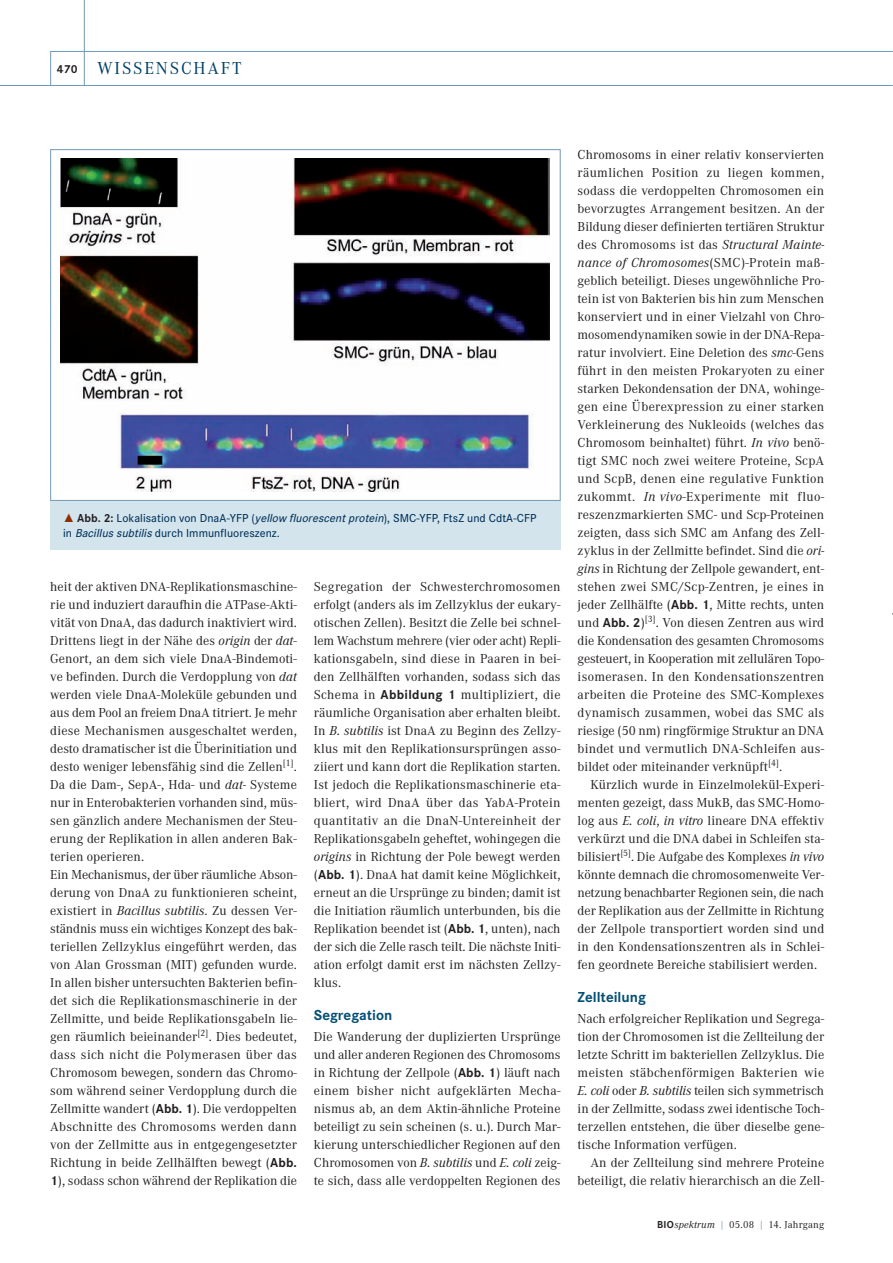
<style>
.page{position:relative;width:893px;height:1263px;background:#fff}
.page>*{position:absolute;margin:0;border:0;box-sizing:border-box;transform-origin:0 0}
.t1{font:18px "Corporate A";letter-spacing:.1em;color:#003f66}
.t2{font:700 15px "Corporate S";color:#054f75}
.t3{font:13.5px/18px "Corporate A";letter-spacing:.005em;color:#231f20;text-align:justify}
.t4{font:500 12px/15px "Corporate S";letter-spacing:.005em;color:#003058}
.t5{font:10.5px "Corporate A";letter-spacing:.015em;color:#231f20}
.s1{font-family:"Corporate S";font-weight:700;font-size:12px;color:#231f20}
.s2{font-family:"The Sans Expert";font-weight:400;color:#8c2f01}
.s3{font-weight:700;color:#231f20}
.s4{font-style:italic}
.s5{font-family:"Corporate S";font-weight:700}
.s6{color:#5484a5}
</style>
<div class="page">
<svg style="left:0;top:0;width:893px;height:615px"></svg>
<h1 class="t1" style="left:57px;top:61px;width:186px"><span class="s1">470</span> WISSENSCHAFT</h1>
<p class="t4" style="left:63px;top:511px;width:475px"><span class="s2">˚</span> <span class="s3">Abb. 2:</span> Lokalisation von DnaA-YFP (<span class="s4">yellow fluorescentprotein</span>), SMC-YFP, FtsZ und CdtA-CFP in <span class="s4">Bacillus subtilis</span>durch Immunfluoreszenz.</p>
<p class="t3" style="left:50px;top:578px;width:248px;text-align:left">heit der aktiven DNA-Replikationsmaschine&shy;rie und induziert daraufhin die ATPase-Akti&shy;vität von DnaA, das dadurch inaktiviert wird.<br>Drittens liegt in der Nähe des <span class="s4">origin</span> der <span class="s4">dat</span>-Genort, an dem sich viele DnaA-Bindemoti&shy;ve befinden. Durch die Verdopplung von <span class="s4">dat </span>werden viele DnaA-Moleküle gebunden und aus dem Pool an freiem DnaA titriert. Je mehr diese Mechanismen ausgeschaltet werden, desto dramatischer ist die Überinitiation und desto weniger lebensfähig sind die Zellen<sup>[1]</sup>.<br>Da die Dam-, SepA-, Hda- und <span class="s4">dat-</span> Systeme nur in Enterobakterien vorhanden sind, müs&shy;sen gänzlich andere Mechanismen der Steu&shy;erung der Replikation in allen anderen Bak&shy;terien operieren.<br>Ein Mechanismus, der über räumliche Abson&shy;derung von DnaA zu funktionieren scheint, existiert in <span class="s4">Bacillus subtilis</span>. Zu dessen Ver&shy;ständnis muss ein wichtiges Konzept des bak&shy;teriellen Zellzyklus eingeführt werden, das von Alan Grossman (MIT) gefunden wurde.<br>In allen bisher untersuchten Bakterien befin&shy;det sich die Replikationsmaschinerie in der Zellmitte, und beide Replikationsgabeln lie&shy;gen räumlich beieinander<sup>[2]</sup>. Dies bedeutet, dass sich nicht die Polymerasen über das Chromosom bewegen, sondern das Chromo&shy;som während seiner Verdopplung durch die Zellmitte wandert (<span class="s5">Abb. 1</span>). Die verdoppelten Abschnitte des Chromosoms werden dann von der Zellmitte aus in entgegengesetzter Richtung in beide Zellhälften bewegt (<span class="s5">Abb.<br>1</span>), sodass schon während der Replikation die</p>
<p class="t3" style="left:314px;top:578px;width:248px">Segregation der Schwesterchromosomen erfolgt (anders als im Zellzyklus der eukary&shy;otischen Zellen). Besitzt die Zelle bei schnel&shy;lem Wachstum mehrere (vier oder acht) Repli&shy;kationsgabeln, sind diese in Paaren in bei&shy;den Zellhälften vorhanden, sodass sich das Schema in <span class="s5">Abbildung 1</span> multipliziert, die räumliche Organisation aber erhalten bleibt.<br>In <span class="s4">B. subtilis</span> ist DnaA zu Beginn des Zellzy&shy;klus mit den Replikationsursprüngen asso&shy;ziiert und kann dort die Replikation starten.<br>Ist jedoch die Replikationsmaschinerie eta&shy;bliert, wird DnaA über das YabA-Protein quantitativ an die DnaN-Untereinheit der Replikationsgabeln geheftet, wohingegen die <span class="s4">origins</span> in Richtung der Pole bewegt werden (<span class="s5">Abb. 1</span>). DnaA hat damit keine Möglichkeit, erneut an die Ursprünge zu binden; damit ist die Initiation räumlich unterbunden, bis die Replikation beendet ist (<span class="s5">Abb. 1</span>, unten), nach der sich die Zelle rasch teilt. Die nächste Initi&shy;ation erfolgt damit erst im nächsten Zellzy&shy;klus.</p>
<p class="t2" style="left:314px;top:1009px;width:80px">Segregation</p>
<p class="t3" style="left:314px;top:1028px;width:248px">Die Wanderung der duplizierten Ursprünge und aller anderen Regionen des Chromosoms in Richtung der Zellpole (<span class="s5">Abb. 1</span>) läuft nach einem bisher nicht aufgeklärten Mecha&shy;nismus ab, an dem Aktin-ähnliche Proteine beteiligt zu sein scheinen (s. u.). Durch Mar&shy;kierung unterschiedlicher Regionen auf den Chromosomen von <span class="s4">B. subtilis</span> und <span class="s4">E. coli</span> zeig&shy;te sich, dass alle verdoppelten Regionen des</p>
<p class="t3" style="left:578px;top:146px;width:248px">Chromosoms in einer relativ konservierten räumlichen Position zu liegen kommen, sodass die verdoppelten Chromosomen ein bevorzugtes Arrangement besitzen. An der Bildung dieser definierten tertiären Struktur des Chromosoms ist das <span class="s4">Structural Mainte&shy;nance of Chromosomes</span>(SMC)-Protein maß&shy;geblich beteiligt. Dieses ungewöhnliche Pro&shy;tein ist von Bakterien bis hin zum Menschen konserviert und in einer Vielzahl von Chro&shy;mosomendynamiken sowie in der DNA-Repa&shy;ratur involviert. Eine Deletion des <span class="s4">smc</span>-Gens führt in den meisten Prokaryoten zu einer starken Dekondensation der DNA, wohinge&shy;gen eine Überexpression zu einer starken Verkleinerung des Nukleoids (welches das Chromosom beinhaltet) führt. <span class="s4">In vivo</span> benö&shy;tigt SMC noch zwei weitere Proteine, ScpA und ScpB, denen eine regulative Funktion zukommt. <span class="s4">In vivo</span>-Experimente mit fluo&shy;reszenzmarkierten SMC- und Scp-Proteinen zeigten, dass sich SMC am Anfang des Zell&shy;zyklus in der Zellmitte befindet. Sind die <span class="s4">ori&shy;gins</span> in Richtung der Zellpole gewandert, ent&shy;stehen zwei SMC/Scp-Zentren, je eines in jeder Zellhälfte (<span class="s5">Abb. 1</span>, Mitte rechts, unten und <span class="s5">Abb. 2</span>)<sup>[3]</sup>. Von diesen Zentren aus wird die Kondensation des gesamten Chromosoms gesteuert, in Kooperation mit zellulären Topo&shy;isomerasen. In den Kondensationszentren arbeiten die Proteine des SMC-Komplexes dynamisch zusammen, wobei das SMC als riesige (50 nm) ringförmige Struktur an DNA bindet und vermutlich DNA-Schleifen aus&shy;bildet oder miteinander verknüpft<sup>[4]</sup>.</p>
<p class="t3" style="left:578px;top:776px;width:248px;text-indent:13px">Kürzlich wurde in Einzelmolekül-Experi&shy;menten gezeigt, dass MukB, das SMC-Homo&shy;log aus <span class="s4">E. coli</span>, <span class="s4">in vitro</span> lineare DNA effektiv verkürzt und die DNA dabei in Schleifen sta&shy;bilisiert<sup>[5]</sup>. Die Aufgabe des Komplexes <span class="s4">in vivo </span>könnte demnach die chromosomenweite Ver&shy;netzung benachbarter Regionen sein, die nach der Replikation aus der Zellmitte in Richtung der Zellpole transportiert worden sind und in den Kondensationszentren als in Schlei&shy;fen geordnete Bereiche stabilisiert werden.</p>
<p class="t2" style="left:578px;top:991px;width:70px">Zellteilung</p>
<p class="t3" style="left:578px;top:1010px;width:248px">Nach erfolgreicher Replikation und Segrega&shy;tion der Chromosomen ist die Zellteilung der letzte Schritt im bakteriellen Zellzyklus. Die meisten stäbchenförmigen Bakterien wie <span class="s4">E. coli</span> oder <span class="s4">B. subtilis</span> teilen sich symmetrisch in der Zellmitte, sodass zwei identische Toch&shy;terzellen entstehen, die über dieselbe gene&shy;tische Information verfügen.</p>
<p class="t3" style="left:578px;top:1154px;width:248px;text-align:right">An der Zellteilung sind mehrere Proteine beteiligt, die relativ hierarchisch an die Zell-</p>
<p class="t5" style="left:657px;top:1220px;width:168px"><span class="s5">BIO</span><span class="s4">spektrum</span> <span class="s6">|</span> 05.08 <span class="s6">|</span> 14. Jahrgang</p>
</div>
